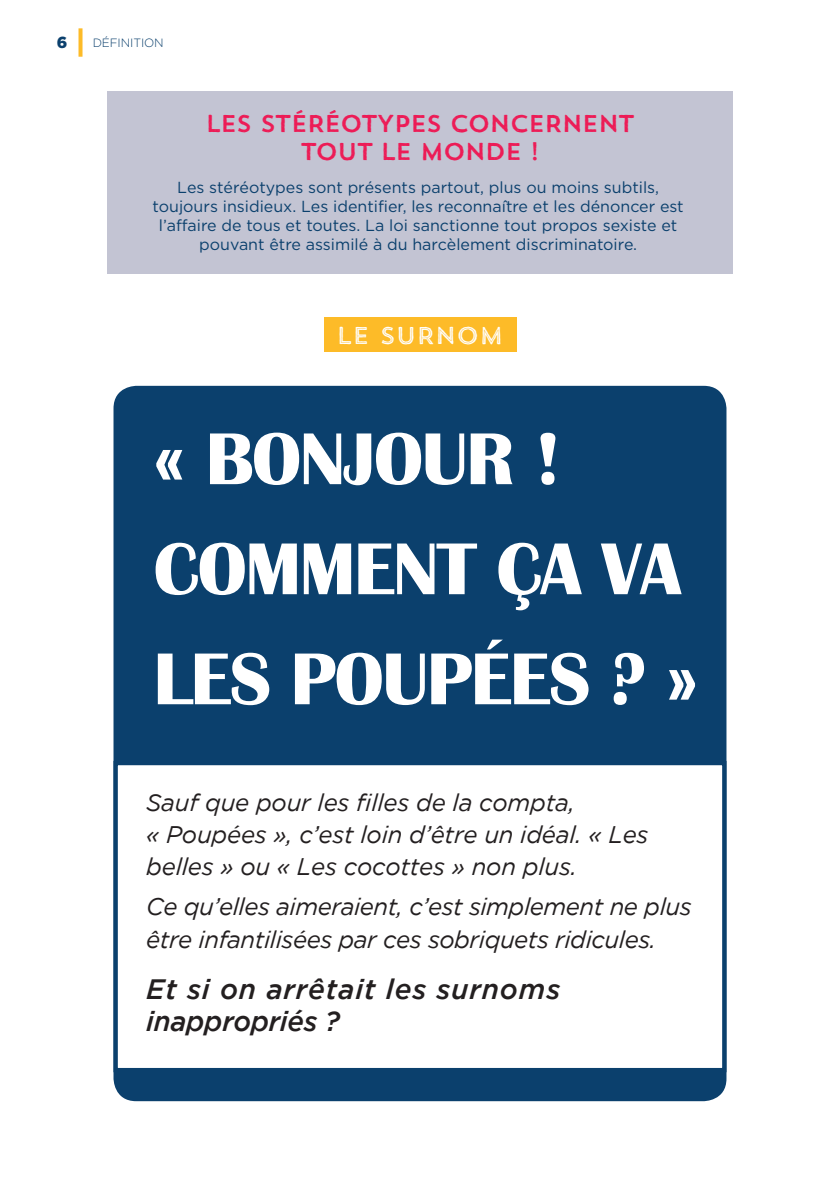
<style>
.page{position:relative;width:840px;height:1191px;background:#fff}
.page>*{position:absolute;margin:0;border:0;box-sizing:border-box;transform-origin:0 0}
.t1{font:700 76px/110px "Britannic";letter-spacing:-.02em;color:#fff}
.t2{font:italic 500 28px "Gotham";letter-spacing:.03em;color:#231f20}
.t3{font:italic 500 28px "Gotham";letter-spacing:-.01em;color:#231f20}
.t4{font:italic 24px/32px "Gotham";letter-spacing:-.02em;color:#231f20}
.t5{font:24px "Trend HM Sans One";letter-spacing:-.05em;color:#ed1b56}
.t6{font:24px "Trend HM Sans Five";color:#fff}
.t7{font:16px/19.2px "Gotham";color:#0b406d;text-align:center}
.t8{font:900 16px "Gotham";color:#0b406d}
.t9{font:300 12px "Gotham";letter-spacing:-.01em;color:#0b406d}
</style>
<div class="page">
<svg style="left:78px;top:28px;width:4px;height:29px"></svg>
<div style="left:113px;top:386px;width:613px;height:715px;background:#0b406d;border-radius:23px"></div>
<div style="left:116px;top:763px;width:608px;height:307px;background:#fff"></div>
<div style="left:113px;top:761px;width:613px;height:311px;border:4px solid #0b406d"></div>
<div style="left:323px;top:317px;width:193px;height:34px;background:#fdbb28"></div>
<div style="left:108px;top:91px;width:624px;height:183px;background:#c3c4d3"></div>
<p class="t8" style="left:57px;top:33px;width:12px">6</p>
<p class="t9" style="left:93px;top:36px;width:73px">DÉFINITION</p>
<p class="t5" style="left:205px;top:108px;width:431px">LES STÉRÉOTYPES CONCERNENT</p>
<p class="t5" style="left:300px;top:136px;width:240px">TOUT LE MONDE !</p>
<p class="t7" style="left:152px;top:177px;width:532px">Les stéréotypes sont présents partout, plus ou moins subtils, toujours insidieux. Les identifier, les reconnaître et les dénoncer est l’affaire de tous et toutes. La loi sanctionne tout propos sexiste et pouvant être assimilé à du harcèlement discriminatoire.</p>
<p class="t6" style="left:336px;top:320px;width:168px">LE SURNOM</p>
<p class="t1" style="left:153px;top:404px;width:409px">« BONJOUR !</p>
<p class="t1" style="left:153px;top:514px;width:545px">COMMENT ÇA VA<br>LES POUPÉES ? »</p>
<p class="t4" style="left:146px;top:786px;width:503px">Sauf que pour les filles de la compta,<br>« Poupées », c’est loin d’être un idéal. « Les belles » ou « Les cocottes » non plus.</p>
<p class="t4" style="left:146px;top:890px;width:546px;line-height:33.4px">Ce qu’elles aimeraient, c’est simplement ne plus être infantilisées par ces sobriquets ridicules.</p>
<p class="t2" style="left:146px;top:972px;width:415px">Et si on arrêtait les surnoms</p>
<p class="t3" style="left:146px;top:1004px;width:195px">inappropriés ?</p>
</div>
